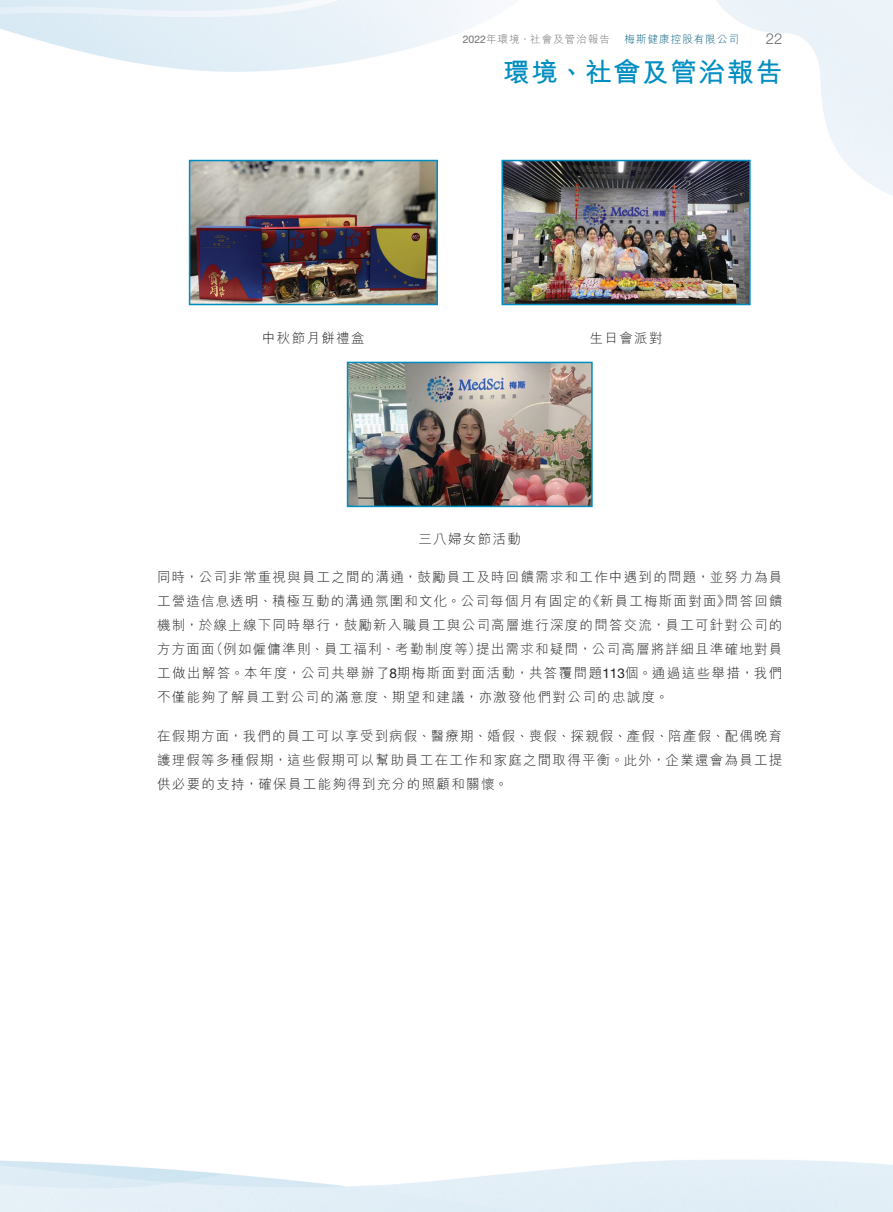
<style>
.page{position:relative;width:893px;height:1212px;background:#fff}
.page>*{position:absolute;margin:0;border:0;box-sizing:border-box;transform-origin:0 0}
.t1{font:700 27px "M Hei HK";letter-spacing:.05em;color:#008dc1}
.t2{font:300 15px "Helvetica Neue LT Std";color:#6c6d70}
._01_Body_Text{font:300 13.5px/24px "M Hei HK";letter-spacing:.09em;color:#231f20;text-align:right}
.t3{font:300 10.5px "M Hei HK";letter-spacing:.1em;color:#6c6d70}
.t4{font:300 10.5px "M Hei HK";letter-spacing:.1em;color:#005c7c}
.s1{font-family:"Helvetica Neue LT Std";font-weight:400}
</style>
<div class="page">
<img style="left:192px;top:163px;width:243px;height:139px">
<div style="left:189px;top:160px;width:249px;height:145px;border:2px solid #008dc1"></div>
<img style="left:504px;top:163px;width:244px;height:139px">
<div style="left:501px;top:160px;width:250px;height:145px;border:2px solid #008dc1"></div>
<img style="left:350px;top:365px;width:240px;height:139px">
<div style="left:347px;top:362px;width:246px;height:145px;border:2px solid #008dc1"></div>
<p class="_01_Body_Text" style="left:262px;top:325px;width:104px">中秋節月餅禮盒</p>
<p class="t2" style="left:766px;top:29px;width:18px">22</p>
<p class="t3" style="left:463px;top:32px;width:149px"><span class="s1">2022</span>年環境、社會及管治報告</p>
<h1 class="t1" style="left:503px;top:52px;width:281px">環境、社會及管治報告</h1>
<p class="t4" style="left:625px;top:32px;width:116px">梅斯健康控股有限公司</p>
<p class="_01_Body_Text" style="left:590px;top:325px;width:74px">生日會派對</p>
<p class="_01_Body_Text" style="left:418px;top:527px;width:104px">三八婦女節活動</p>
<p class="_01_Body_Text" style="left:157px;top:564px;width:627px">同時，公司非常重視與員工之間的溝通，鼓勵員工及時回饋需求和工作中遇到的問題，並努力為員問答回饋</p>
<p class="_01_Body_Text" style="left:157px;top:588px;width:436px">工營造信息透明、積極互動的溝通氛圍和文化。公司每個月有固定的</p>
<p class="_01_Body_Text" style="left:157px;top:612px;width:627px">機制，於線上線下同時舉行，鼓勵新入職員工與公司高層進行深度的問答交流，員工可針對公司的</p>
<p class="_01_Body_Text" style="left:476px;top:636px;width:308px">提出需求和疑問，公司高層將詳細且準確地對員</p>
<p class="_01_Body_Text" style="left:587px;top:588px;width:145px">《新員工梅斯面對面》</p>
<p class="_01_Body_Text" style="left:210px;top:636px;width:273px">（例如僱傭準則、員工福利、考勤制度等）</p>
<p class="_01_Body_Text" style="left:157px;top:636px;width:627px;text-align:left">方方面面<br>工做出解答。本年度，公司共舉辦了<span class="s1">8</span>期梅斯面對面活動，共答覆問題<span class="s1">113</span>個。通過這些舉措，我們不僅能夠了解員工對公司的滿意度、期望和建議，亦激發他們對公司的忠誠度。</p>
<p class="_01_Body_Text" style="left:157px;top:723px;width:627px;text-align:justify">在假期方面，我們的員工可以享受到病假、醫療期、婚假、喪假、探親假、產假、陪產假、配偶晚育護理假等多種假期，這些假期可以幫助員工在工作和家庭之間取得平衡。此外，企業還會為員工提供必要的支持，確保員工能夠得到充分的照顧和關懷。</p>
</div>
